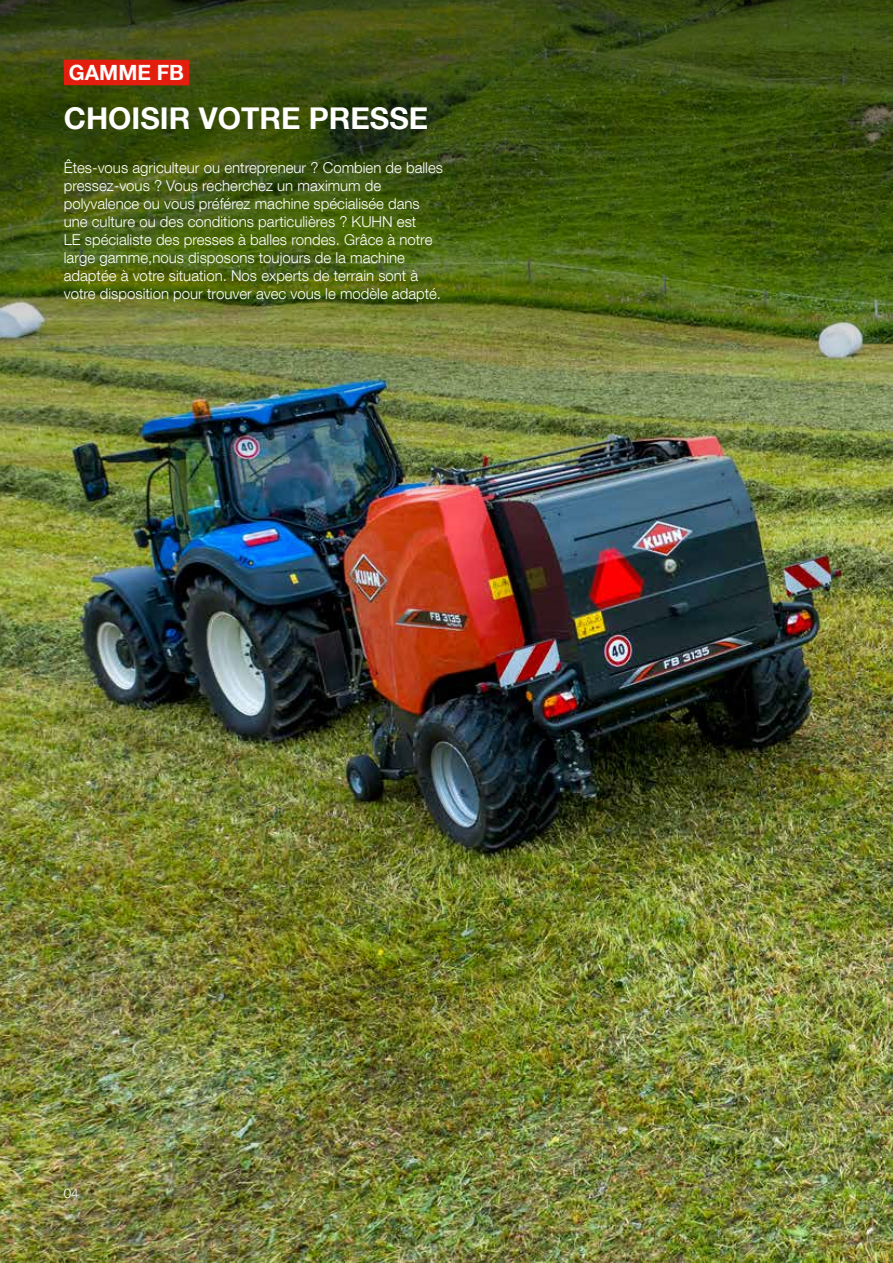
<style>
.page{position:relative;width:893px;height:1263px;background:#fff}
.page>*{position:absolute;margin:0;border:0;box-sizing:border-box;transform-origin:0 0}
.t1{font:700 30px "Helvetica Neue LT Com";color:#fff}
.t2{font:700 21px "Helvetica Neue LT Com";color:#fff}
.t3{font:300 15px/18px "Helvetica Neue LT Com";color:#fff}
.t4{font:300 13.5px "Helvetica Neue LT Com";color:#fff}
</style>
<div class="page">
<img style="left:0;top:594px;width:893px;height:669px">
<img style="left:0;top:0;width:893px;height:594px">
<div style="left:64px;top:60px;width:125px;height:25px;background:#e41e0f"></div>
<h2 class="t2" style="left:69px;top:59px;width:117px">GAMME FB</h2>
<h1 class="t1" style="left:64px;top:100px;width:366px">CHOISIR VOTRE PRESSE</h1>
<p class="t3" style="left:64px;top:158px;width:381px">Êtes-vous agriculteur ou entrepreneur ? Combien de balles pressez-vous ? Vous recherchez un maximum de polyvalence ou vous préférez machine spécialisée dans une culture ou des conditions particulières ? KUHN est<br>LE spécialiste des presses à balles rondes. Grâce à notre large gamme,nous disposons toujours de la machine adaptée à votre situation. Nos experts de terrain sont à votre disposition pour trouver avec vous le modèle adapté.</p>
<p class="t4" style="left:64px;top:1185px;width:16px">04</p>
</div>
